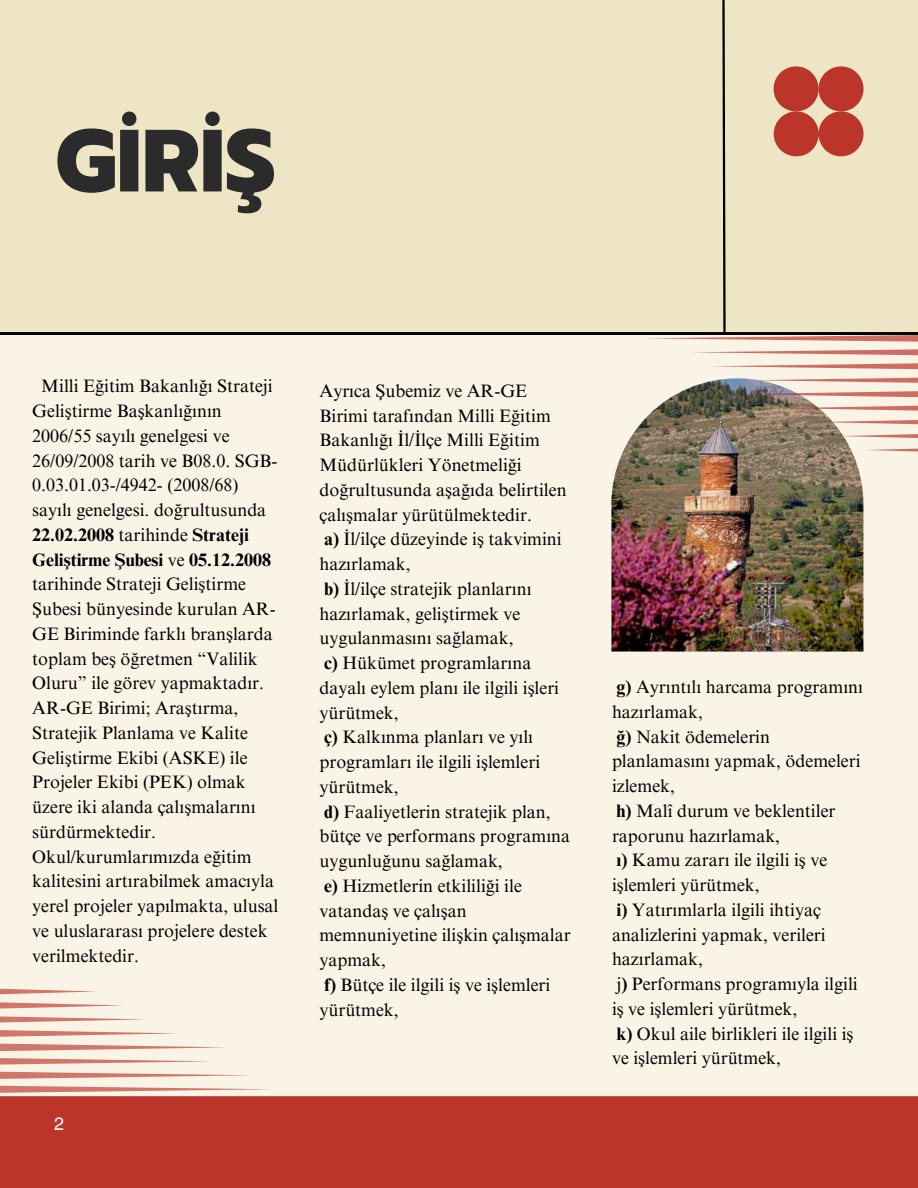
<style>
.page{position:relative;width:918px;height:1188px;background:#faf4e6}
.page>*{position:absolute;margin:0;border:0;box-sizing:border-box;transform-origin:0 0}
.t1{font:800 88.2px "Prompt";color:#2b2b2b}
.t2{font:18px/24.8px "Times NRMT Pro";color:#000}
.t3{font:18px "Helvetica World";color:#fff}
.s1{font-weight:700}
</style>
<div class="page">
<img style="left:611px;top:378px;width:252px;height:274px">
<div style="left:0;top:0;width:643px;height:334px;background:#ede5c3"></div>
<div style="left:0;top:1096px;width:918px;height:92px;background:#bc352a"></div>
<svg style="left:0;top:1085px;width:270px;height:8px"></svg>
<svg style="left:0;top:1071px;width:250px;height:8px"></svg>
<svg style="left:0;top:1058px;width:211px;height:7px"></svg>
<svg style="left:0;top:1043px;width:225px;height:8px"></svg>
<svg style="left:0;top:988px;width:96px;height:7px"></svg>
<svg style="left:0;top:1002px;width:123px;height:7px"></svg>
<svg style="left:0;top:1016px;width:145px;height:7px"></svg>
<svg style="left:0;top:1030px;width:178px;height:7px"></svg>
<svg style="left:643px;top:0;width:275px;height:342px"></svg>
<svg style="left:693px;top:349px;width:225px;height:7px"></svg>
<svg style="left:713px;top:363px;width:205px;height:7px"></svg>
<svg style="left:750px;top:377px;width:168px;height:7px"></svg>
<svg style="left:735px;top:390px;width:183px;height:8px"></svg>
<svg style="left:867px;top:448px;width:51px;height:4px"></svg>
<svg style="left:839px;top:432px;width:79px;height:8px"></svg>
<svg style="left:817px;top:418px;width:101px;height:8px"></svg>
<svg style="left:783px;top:404px;width:135px;height:8px"></svg>
<h1 class="t1" style="left:56px;top:95px;width:222px">GİRİŞ</h1>
<p class="t2" style="left:32px;top:376px;width:248px;text-indent:9px">Milli Eğitim Bakanlığı Strateji<br>Geliştirme Başkanlığının<br>2006/55 sayılı genelgesi ve<br>26/09/2008 tarih ve B08.0. SGB-<br>0.03.01.03-/4942- (2008/68) sayılı genelgesi. doğrultusunda<br><span class="s1">22.02.2008</span> tarihinde <span class="s1">Strateji<br>Geliştirme Şubesi</span> ve <span class="s1">05.12.2008 </span>tarihinde Strateji Geliştirme<br>Şubesi bünyesinde kurulan AR-<br>GE Biriminde farklı branşlarda toplam beş öğretmen “Valilik<br>Oluru” ile görev yapmaktadır.<br>AR-GE Birimi; Araştırma,<br>Stratejik Planlama ve Kalite<br>Geliştirme Ekibi (ASKE) ile<br>Projeler Ekibi (PEK) olmak üzere iki alanda çalışmalarını sürdürmektedir.<br>Okul/kurumlarımızda eğitim kalitesini artırabilmek amacıyla yerel projeler yapılmakta, ulusal ve uluslararası projelere destek verilmektedir.</p>
<p class="t3" style="left:54px;top:1113px;width:12px">2</p>
<p class="t2" style="left:320px;top:381px;width:253px">Ayrıca Şubemiz ve AR-GE<br>Birimi tarafından Milli Eğitim<br>Bakanlığı İl/İlçe Milli Eğitim<br>Müdürlükleri Yönetmeliği doğrultusunda aşağıda belirtilen çalışmalar yürütülmektedir.<br><span class="s1">a)</span> İl/ilçe düzeyinde iş takvimini hazırlamak,<br><span class="s1">b)</span> İl/ilçe stratejik planlarını hazırlamak, geliştirmek ve uygulanmasını sağlamak,<br><span class="s1">c)</span> Hükümet programlarına dayalı eylem planı ile ilgili işleri yürütmek,<br><span class="s1">ç)</span> Kalkınma planları ve yılı programları ile ilgili işlemleri yürütmek,<br><span class="s1">d)</span> Faaliyetlerin stratejik plan, bütçe ve performans programına uygunluğunu sağlamak,<br><span class="s1">e)</span> Hizmetlerin etkililiği ile vatandaş ve çalışan memnuniyetine ilişkin çalışmalar yapmak,<br><span class="s1">f)</span> Bütçe ile ilgili iş ve işlemleri yürütmek,</p>
<p class="t2" style="left:612px;top:677px;width:253px"><span class="s1">g)</span> Ayrıntılı harcama programını hazırlamak,<br><span class="s1">ğ)</span> Nakit ödemelerin planlamasını yapmak, ödemeleri izlemek,<br><span class="s1">h)</span> Malî durum ve beklentiler raporunu hazırlamak,<br><span class="s1">ı)</span> Kamu zararı ile ilgili iş ve işlemleri yürütmek,<br><span class="s1">i)</span> Yatırımlarla ilgili ihtiyaç analizlerini yapmak, verileri hazırlamak,<br>j<span class="s1">)</span> Performans programıyla ilgili iş ve işlemleri yürütmek,<br><span class="s1">k)</span> Okul aile birlikleri ile ilgili iş ve işlemleri yürütmek,</p>
</div>
